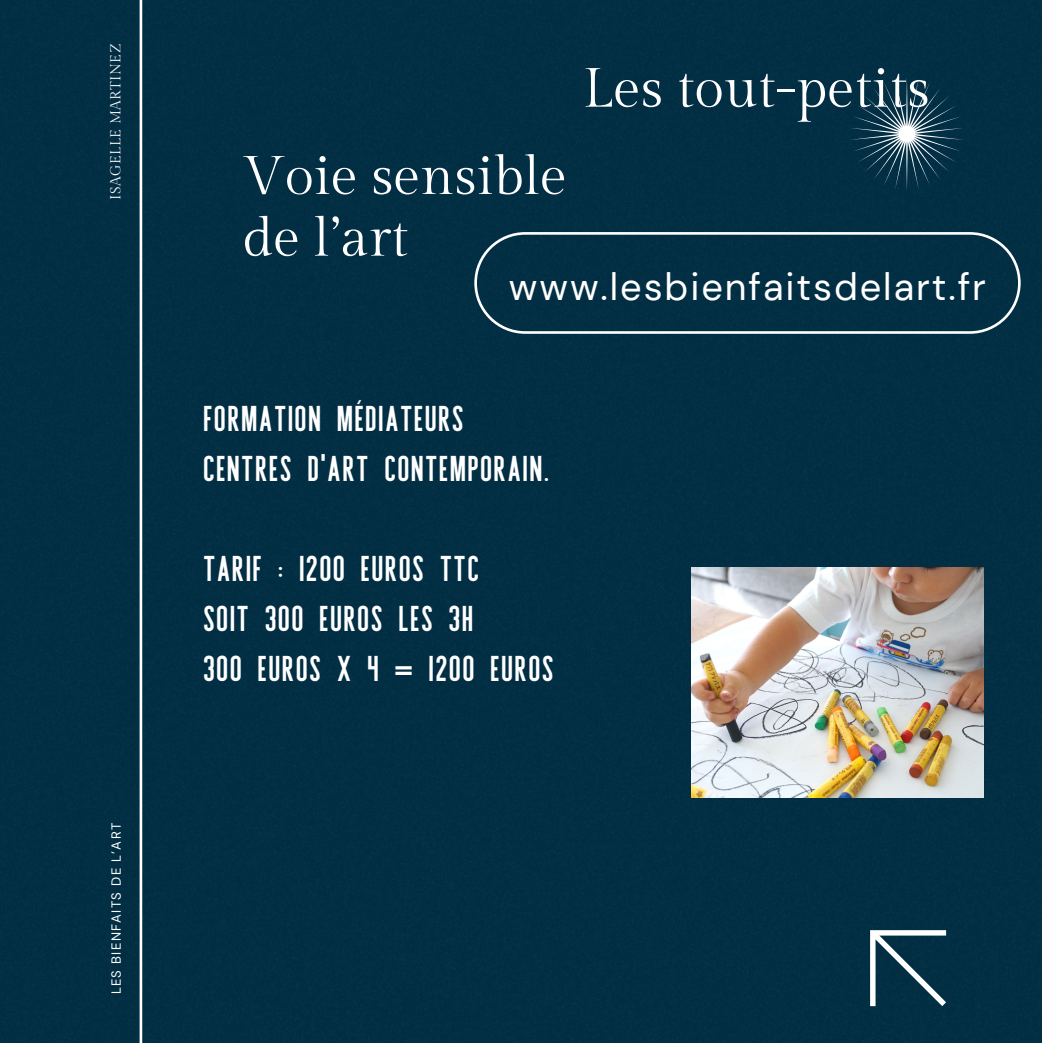
<style>
.page{position:relative;width:1042px;height:1043px;background:#fff}
.page>*{position:absolute;margin:0;border:0;box-sizing:border-box;transform-origin:0 0}
.t1{font:55.12px "Gilda Display";color:#fff}
.t2{font:54.07px/61.6px "Gilda Display";color:#fff}
.t3{font:37.98px "DM Sans";letter-spacing:.05em;color:#fff}
.t4{font:35.88px "Prague";color:#fff}
.t5{font:14.53px "Gilda Display";letter-spacing:.03em;color:#fff}
.t6{font:13.12px "DM Sans";letter-spacing:.1em;color:#fff}
</style>
<div class="page">
<div style="left:0;top:0;width:1041px;height:1042px;background:#032e44"></div>
<hr style="left:139px;top:0;width:3px;height:1042px;background:#fff">
<div style="left:474px;top:232px;width:546px;height:101px;background:#032e44"></div>
<svg style="left:869px;top:929px;width:76px;height:76px"></svg>
<svg style="left:849px;top:77px;width:114px;height:114px;background:#1e4558"></svg>
<img style="left:690px;top:567px;width:293px;height:230px">
<p class="t5" style="left:107px;top:200px;width:157px;rotate:-90deg">ISAGELLE MARTINEZ</p>
<p class="t6" style="left:108px;top:994px;width:173px;rotate:-90deg">LES BIENFAITS DE L’ART</p>
<p class="t1" style="left:582px;top:57px;width:348px">Les tout-petits</p>
<p class="t2" style="left:243px;top:147px;width:325px">Voie sensible de l’art</p>
<p class="t3" style="left:509px;top:262px;width:478px">www.lesbienfaitsdelart.fr</p>
<p class="t4" style="left:202px;top:395px;width:264px">FORMATION MÉDIATEURS</p>
<p class="t4" style="left:202px;top:445px;width:349px">CENTRES D'ART CONTEMPORAIN.</p>
<p class="t4" style="left:202px;top:544px;width:279px">TARIF : 1200 EUROS TTC</p>
<p class="t4" style="left:202px;top:594px;width:273px">SOIT 300 EUROS LES 3H</p>
<p class="t4" style="left:202px;top:644px;width:353px">300 EUROS X 4 = 1200 EUROS</p>
</div>
